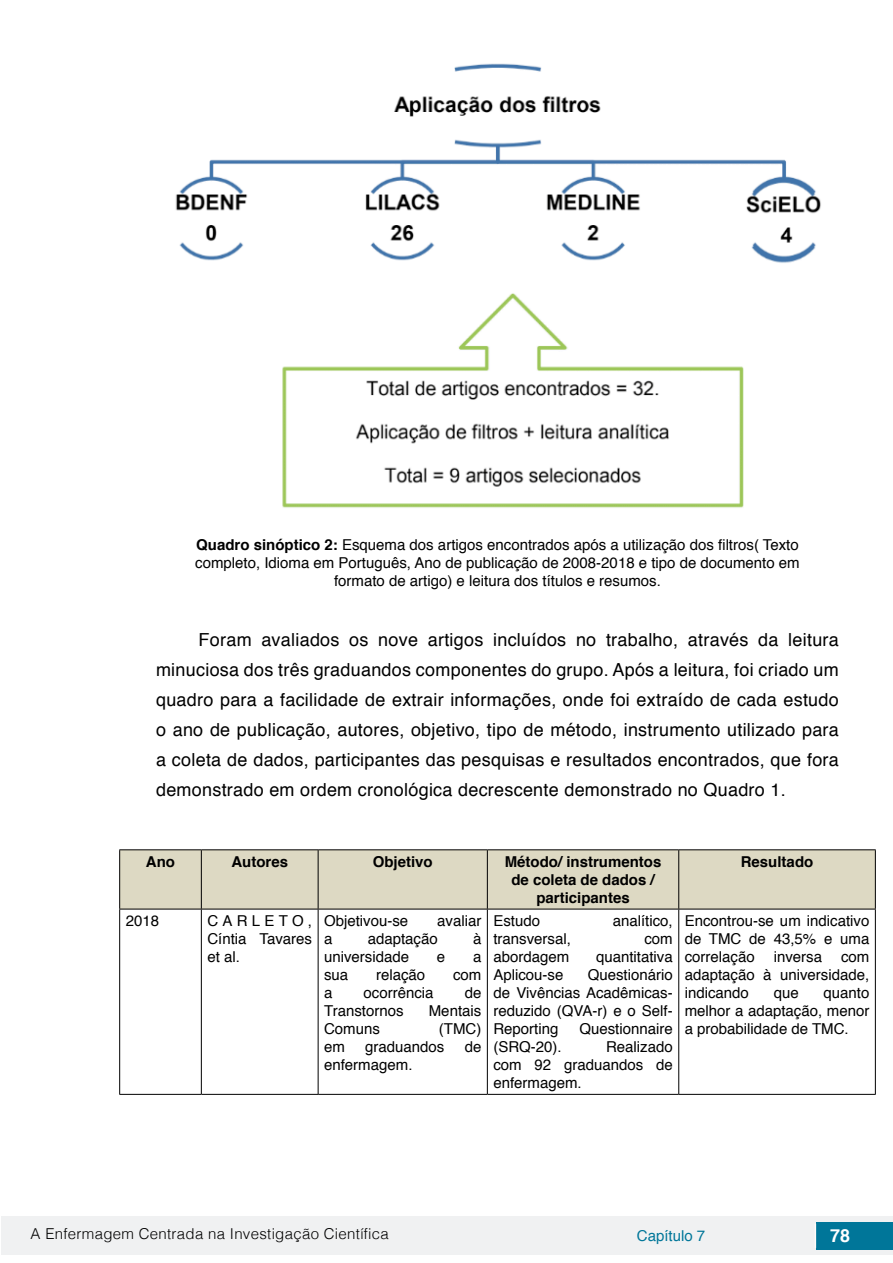
<style>
.page{position:relative;width:893px;height:1263px;background:#fff}
.page>*{position:absolute;margin:0;border:0;box-sizing:border-box;transform-origin:0 0}
.txt{font:18px/30px "Helvetica";letter-spacing:.015em;color:#000;text-align:justify}
.t1{font:700 18px "Helvetica";color:#fff}
.tab_txt_txt{font:15px/18px "Helvetica";color:#000;text-align:justify}
.info_tab_gra_imag{font:15px/18px "Helvetica";color:#000;text-align:center}
.tab_txt_txt-2{font:700 15px/18px "Helvetica";color:#000;text-align:center}
.t2{font:300 15px "Helvetica";letter-spacing:.02em;color:#000}
.t3{font:15px "Helvetica";color:#007699}
.s1{font-weight:700}
</style>
<div class="page">
<div style="left:1px;top:1216px;width:891px;height:38px;background:#f0f1f2"></div>
<div style="left:816px;top:1222px;width:77px;height:27px;background:#007699"></div>
<svg style="left:815px;top:1224px;width:1px;height:24px"></svg>
<img style="left:175px;top:63px;width:646px;height:445px">
<div style="left:120px;top:850px;width:755px;height:59px;background:#ddd9c3"></div>
<hr style="left:119px;top:849px;width:82px;height:1px;background:#000">
<hr style="left:201px;top:849px;width:117px;height:1px;background:#000">
<hr style="left:318px;top:849px;width:169px;height:1px;background:#000">
<hr style="left:487px;top:849px;width:192px;height:1px;background:#000">
<hr style="left:679px;top:849px;width:197px;height:1px;background:#000">
<hr style="left:119px;top:909px;width:82px;height:1px;background:#000">
<hr style="left:201px;top:909px;width:117px;height:1px;background:#000">
<hr style="left:318px;top:909px;width:169px;height:1px;background:#000">
<hr style="left:487px;top:909px;width:192px;height:1px;background:#000">
<hr style="left:679px;top:909px;width:197px;height:1px;background:#000">
<hr style="left:119px;top:1094px;width:82px;height:1px;background:#000">
<hr style="left:201px;top:1094px;width:117px;height:1px;background:#000">
<hr style="left:318px;top:1094px;width:169px;height:1px;background:#000">
<hr style="left:487px;top:1094px;width:192px;height:1px;background:#000">
<hr style="left:679px;top:1094px;width:197px;height:1px;background:#000">
<hr style="left:119px;top:850px;width:1px;height:59px;background:#000">
<hr style="left:119px;top:909px;width:1px;height:185px;background:#000">
<hr style="left:201px;top:850px;width:1px;height:59px;background:#000">
<hr style="left:318px;top:850px;width:1px;height:59px;background:#000">
<hr style="left:487px;top:850px;width:1px;height:59px;background:#000">
<hr style="left:678px;top:850px;width:1px;height:59px;background:#000">
<hr style="left:875px;top:850px;width:1px;height:59px;background:#000">
<hr style="left:201px;top:909px;width:1px;height:185px;background:#000">
<hr style="left:318px;top:909px;width:1px;height:185px;background:#000">
<hr style="left:487px;top:909px;width:1px;height:185px;background:#000">
<hr style="left:678px;top:909px;width:1px;height:185px;background:#000">
<hr style="left:875px;top:909px;width:1px;height:185px;background:#000">
<p class="info_tab_gra_imag" style="left:195px;top:537px;width:606px"><span class="s1">Quadro sinóptico 2:</span> Esquema dos artigos encontrados após a utilização dos filtros( Texto completo, Idioma em Português, Ano de publicação de 2008-2018 e tipo de documento em formato de artigo) e leitura dos títulos e resumos.</p>
<p class="txt" style="left:156px;top:626px;width:684px;text-indent:43px">Foram avaliados os nove artigos incluídos no trabalho, através da leitura minuciosa dos três graduandos componentes do grupo. Após a leitura, foi criado um quadro para a facilidade de extrair informações, onde foi extraído de cada estudo o ano de publicação, autores, objetivo, tipo de método, instrumento utilizado para a coleta de dados, participantes das pesquisas e resultados encontrados, que fora demonstrado em ordem cronológica decrescente demonstrado no Quadro 1.</p>
<p class="tab_txt_txt-2" style="left:146px;top:853px;width:31px">Ano</p>
<p class="tab_txt_txt-2" style="left:231px;top:853px;width:58px">Autores</p>
<p class="tab_txt_txt-2" style="left:373px;top:853px;width:62px">Objetivo</p>
<p class="tab_txt_txt-2" style="left:505px;top:853px;width:158px">Método/ instrumentos de coleta de dados / participantes</p>
<p class="tab_txt_txt-2" style="left:741px;top:853px;width:74px">Resultado</p>
<p class="tab_txt_txt" style="left:126px;top:912px;width:35px">2018</p>
<p class="tab_txt_txt" style="left:207px;top:912px;width:106px">CARLETO, Cíntia Tavares et al.</p>
<p class="tab_txt_txt" style="left:324px;top:912px;width:86px">Objetivou-se</p>
<p class="tab_txt_txt" style="left:437px;top:912px;width:46px">avaliar</p>
<p class="tab_txt_txt" style="left:493px;top:912px;width:48px">Estudo</p>
<p class="tab_txt_txt" style="left:613px;top:912px;width:62px">analítico,</p>
<p class="tab_txt_txt" style="left:493px;top:930px;width:79px">transversal,</p>
<p class="tab_txt_txt" style="left:644px;top:930px;width:30px">com</p>
<p class="tab_txt_txt" style="left:493px;top:948px;width:77px">abordagem</p>
<p class="tab_txt_txt" style="left:596px;top:948px;width:78px">quantitativa</p>
<p class="tab_txt_txt" style="left:493px;top:966px;width:72px">Aplicou-se</p>
<p class="tab_txt_txt" style="left:685px;top:912px;width:186px">Encontrou-se um indicativo de TMC de 43,5% e uma correlação</p>
<p class="tab_txt_txt" style="left:324px;top:930px;width:10px">a</p>
<p class="tab_txt_txt" style="left:368px;top:930px;width:72px">adaptação</p>
<p class="tab_txt_txt" style="left:473px;top:930px;width:10px">à</p>
<p class="tab_txt_txt" style="left:324px;top:948px;width:87px">universidade</p>
<p class="tab_txt_txt" style="left:437px;top:948px;width:10px">e</p>
<p class="tab_txt_txt" style="left:473px;top:948px;width:10px">a</p>
<p class="tab_txt_txt" style="left:324px;top:966px;width:26px">sua</p>
<p class="tab_txt_txt" style="left:376px;top:966px;width:51px">relação</p>
<p class="tab_txt_txt" style="left:453px;top:966px;width:30px">com</p>
<p class="tab_txt_txt" style="left:324px;top:984px;width:10px">a</p>
<p class="tab_txt_txt" style="left:364px;top:984px;width:72px">ocorrência</p>
<p class="tab_txt_txt" style="left:465px;top:984px;width:18px">de</p>
<p class="tab_txt_txt" style="left:324px;top:1002px;width:81px">Transtornos</p>
<p class="tab_txt_txt" style="left:429px;top:1002px;width:54px">Mentais</p>
<p class="tab_txt_txt" style="left:324px;top:1020px;width:57px">Comuns</p>
<p class="tab_txt_txt" style="left:439px;top:1020px;width:44px">(TMC)</p>
<p class="tab_txt_txt" style="left:324px;top:1038px;width:22px">em</p>
<p class="tab_txt_txt" style="left:365px;top:1038px;width:81px">graduandos</p>
<p class="tab_txt_txt" style="left:465px;top:1038px;width:18px">de</p>
<p class="tab_txt_txt" style="left:324px;top:1056px;width:90px">enfermagem.</p>
<p class="tab_txt_txt" style="left:774px;top:948px;width:50px">inversa</p>
<p class="tab_txt_txt" style="left:685px;top:948px;width:186px;text-indent:156px">com adaptação à universidade, indicando</p>
<p class="tab_txt_txt" style="left:493px;top:966px;width:181px;text-indent:94px">Questionário de Vivências Acadêmicas&shy;reduzido (QVA-r) e o Self-Reporting</p>
<p class="tab_txt_txt" style="left:685px;top:984px;width:186px;text-indent:139px">quanto melhor a adaptação, menor a probabilidade de TMC.</p>
<p class="tab_txt_txt" style="left:774px;top:984px;width:27px">que</p>
<p class="tab_txt_txt" style="left:579px;top:1020px;width:95px">Questionnaire</p>
<p class="tab_txt_txt" style="left:493px;top:1038px;width:70px">(SRQ-20).</p>
<p class="tab_txt_txt" style="left:493px;top:1038px;width:181px;text-indent:113px">Realizado com 92 graduandos de enfermagem.</p>
<p class="t2" style="left:31px;top:1221px;width:360px">A Enfermagem Centrada na Investigação Científica</p>
<p class="t3" style="left:637px;top:1224px;width:70px">Capítulo 7</p>
<p class="t1" style="left:830px;top:1221px;width:22px">78</p>
</div>
